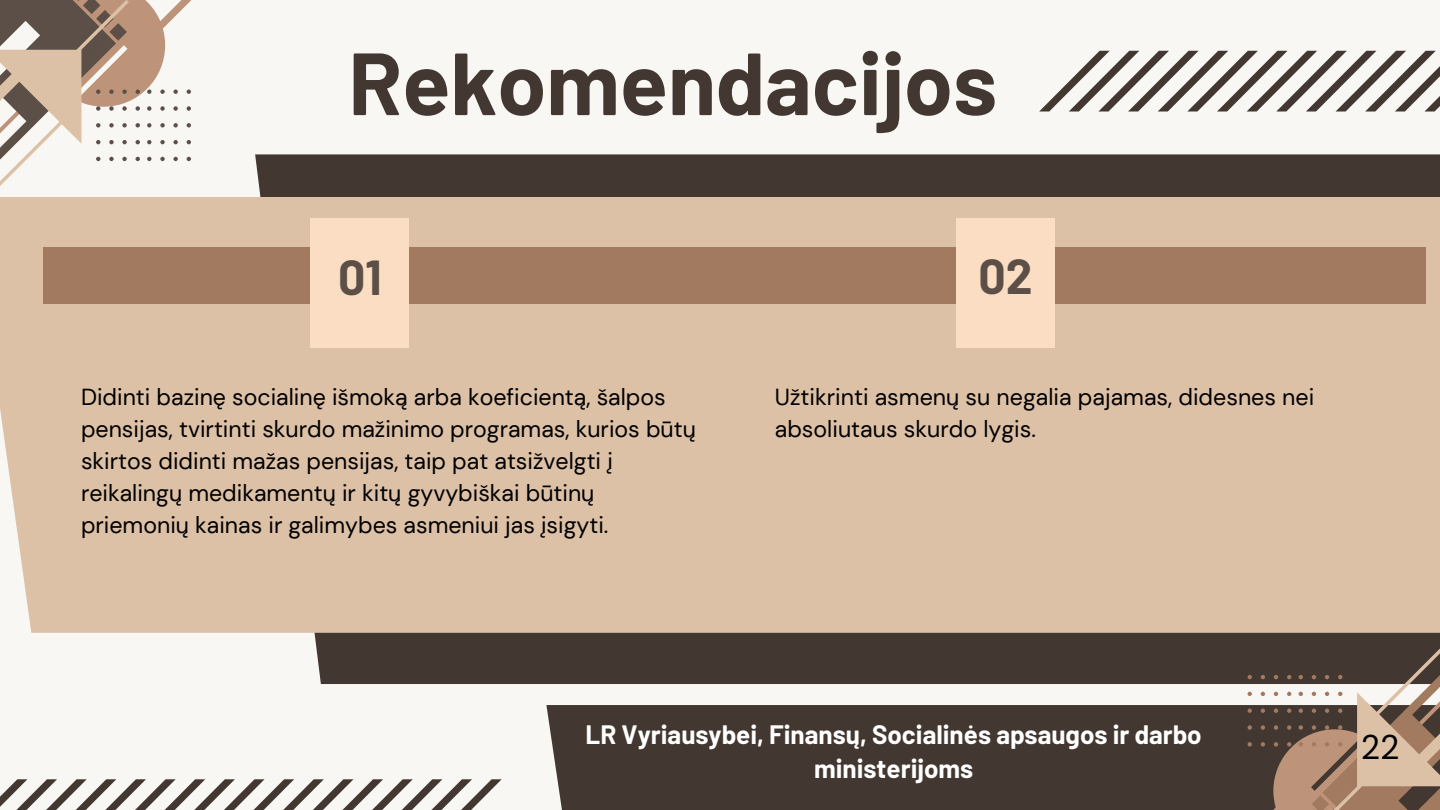
<style>
.page{position:relative;width:1440px;height:810px;background:#f8f7f4}
.page>*{position:absolute;margin:0;border:0;box-sizing:border-box;transform-origin:0 0}
.t1{font:700 88px "Barlow";color:#433831}
.t2{font:700 48px "Barlow";color:#5b4f47}
.t3{font:34px "DM Sans";color:#000}
.t4{font:700 26px/33.8px "Barlow";color:#fff;text-align:center}
.t5{font:23.2px/32px "DM Sans";color:#000}
</style>
<div class="page">
<div style="left:546px;top:705px;width:894px;height:105px;background:#433831"></div>
<div style="left:255px;top:154px;width:1185px;height:530px;background:#433831"></div>
<div style="left:0;top:197px;width:1440px;height:436px;background:#ddc1a7"></div>
<svg style="left:191px;top:0;width:40px;height:211px"></svg>
<svg style="left:0;top:0;width:191px;height:213px"></svg>
<svg style="left:1039px;top:51px;width:401px;height:61px"></svg>
<svg style="left:0;top:779px;width:502px;height:31px"></svg>
<div style="left:43px;top:247px;width:1382px;height:57px;background:#a17a60"></div>
<div style="left:311px;top:219px;width:98px;height:129px;background:#faddc2"></div>
<div style="left:957px;top:219px;width:98px;height:129px;background:#faddc2"></div>
<svg style="left:1208px;top:623px;width:232px;height:187px"></svg>
<h1 class="t1" style="left:348px;top:27px;width:650px">Rekomendacijos</h1>
<h2 class="t2" style="left:338px;top:247px;width:45px">01</h2>
<h2 class="t2" style="left:979px;top:246px;width:56px">02</h2>
<p class="t5" style="left:81px;top:381px;width:617px">Didinti bazinę socialinę išmoką arba koeficientą, šalpos pensijas, tvirtinti skurdo mažinimo programas, kurios būtų skirtos didinti mažas pensijas, taip pat atsižvelgti į reikalingų medikamentų ir kitų gyvybiškai būtinų priemonių kainas ir galimybes asmeniui jas įsigyti.</p>
<p class="t5" style="left:775px;top:381px;width:541px">Užtikrinti asmenų su negalia pajamas, didesnes nei absoliutaus skurdo lygis.</p>
<p class="t4" style="left:586px;top:717px;width:618px">LR Vyriausybei, Finansų, Socialinės apsaugos ir darbo ministerijoms</p>
<h3 class="t3" style="left:1361px;top:725px;width:40px">22</h3>
</div>
